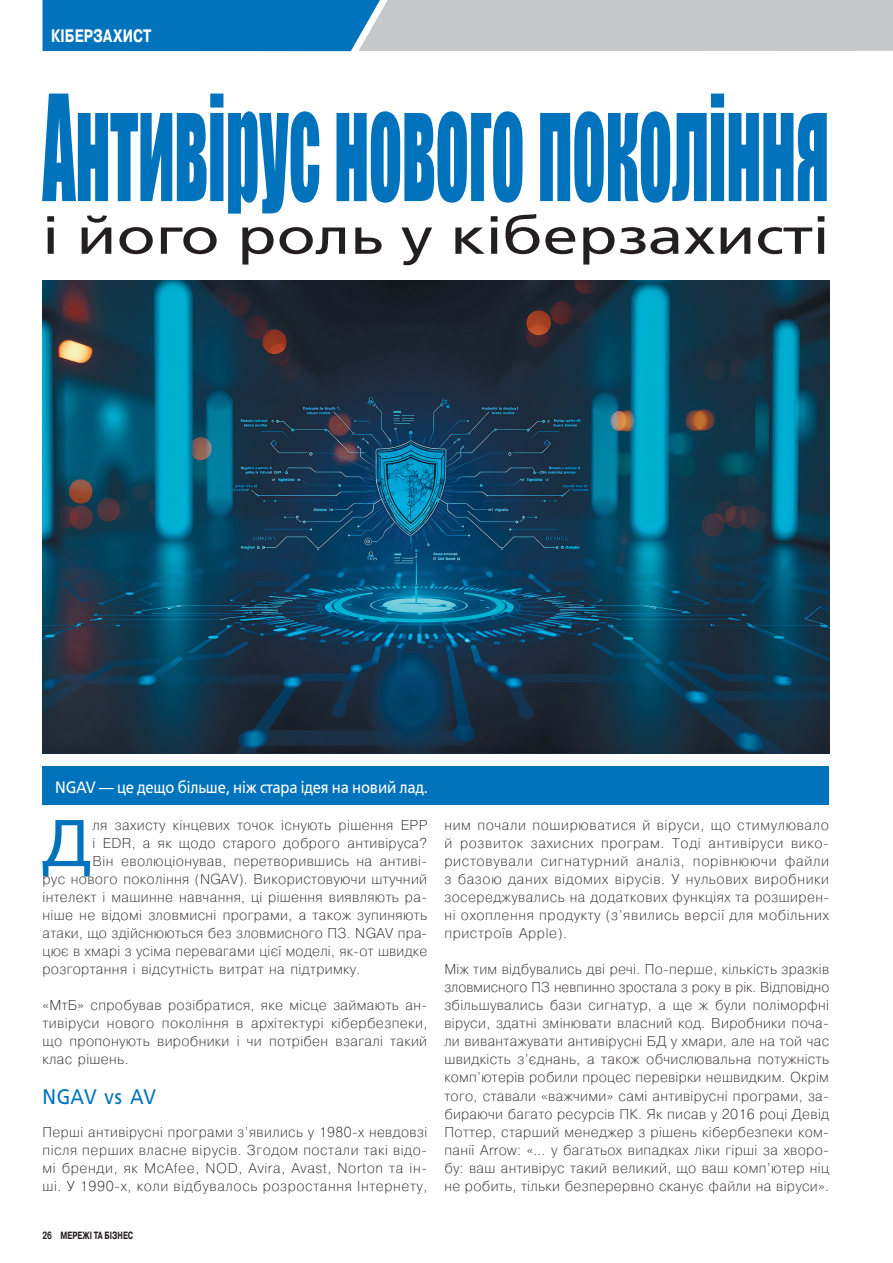
<style>
.page{position:relative;width:893px;height:1263px;background:#fff}
.page>*{position:absolute;margin:0;border:0;box-sizing:border-box;transform-origin:0 0}
.t1{font:136.05px "Impact";color:#0073bc;scale:.48 1}
.t2{font:65.7px "Pragmatica";color:#0073bc}
.t3{font:51.45px "Free Set";color:#231f20;scale:1.25 1}
.t4{font:21px "Free Set";letter-spacing:.01em;color:#0073bc;scale:.9 1}
.t5{font:700 18px "Pragmatica";color:#fff;scale:.75 1}
.t6{font:16.5px "Free Set";letter-spacing:-.01em;color:#fff;scale:.9 1}
.t7{font:200 14.25px/18px "Pragmatica";letter-spacing:.025em;color:#231f20;text-align:justify}
.t8{font:700 10.5px "Pragmatica";color:#231f20;scale:.7 1}
</style>
<div class="page">
<div style="left:43px;top:766px;width:786px;height:39px;background:#0073bc"></div>
<svg style="left:42px;top:0;width:851px;height:432px"></svg>
<img style="left:43px;top:281px;width:786px;height:473px">
<p class="t5" style="left:51px;top:24px;width:25px">Кіберза</p>
<p class="t5" style="left:113px;top:24px;width:40px">хист</p>
<h1 class="t1" style="left:43px;top:42px;width:1640px">Антивірус нового покоління</h1>
<h3 class="t3" style="left:43px;top:205px;width:631px">і його роль у кіберзахисті</h3>
<p class="t6" style="left:55px;top:777px;width:416px">NGAV — це дещо більше, ніж стара ідея на новий лад.</p>
<h2 class="t2" style="left:43px;top:803px;width:50px">Д</h2>
<p class="t7" style="left:93px;top:816px;width:336px">ля захисту кінцевих точок існують рішення EPP</p>
<p class="t7" style="left:93px;top:834px;width:336px">і EDR, а як щодо старого доброго антивіруса?</p>
<p class="t7" style="left:93px;top:852px;width:336px">Він еволюціонував, перетворившись на антиві-</p>
<p class="t7" style="left:43px;top:870px;width:386px">рус нового покоління (NGAV). Використовуючи штучний</p>
<p class="t7" style="left:43px;top:888px;width:386px">інтелект і машинне навчання, ці рішення виявляють ра-</p>
<p class="t7" style="left:43px;top:906px;width:386px">ніше не відомі зловмисні програми, а також зупиняють</p>
<p class="t7" style="left:43px;top:924px;width:386px">атаки, що здійснюються без зловмисного ПЗ. NGAV пра-</p>
<p class="t7" style="left:43px;top:942px;width:386px">цює в хмарі з усіма перевагами цієї моделі, як-от швидке</p>
<p class="t7" style="left:43px;top:960px;width:319px">розгортання і відсутність витрат на підтримку.</p>
<p class="t7" style="left:43px;top:996px;width:386px">«МтБ» спробував розібратися, яке місце займають ан&shy;тивіруси нового покоління в архітектурі кібербезпеки, що пропонують виробники і чи потрібен взагалі такий клас рішень.</p>
<h3 class="t4" style="left:43px;top:1084px;width:128px">NGAV vs AV</h3>
<p class="t7" style="left:43px;top:1122px;width:386px">Перші антивірусні програми з’явились у 1980‑х невдовзі після перших власне вірусів. Згодом постали такі відо&shy;мі бренди, як McAfee, NOD, Avira, Avast, Norton та ін&shy;ші. У 1990‑х, коли відбувалось розростання Інтернету,</p>
<p class="t8" style="left:43px;top:1228px;width:131px">26 МЕРЕЖІ ТА БІЗНЕС</p>
<p class="t7" style="left:444px;top:816px;width:386px">ним почали поширюватися й віруси, що стимулювало й розвиток захисних програм. Тоді антивіруси вико&shy;ристовували сигнатурний аналіз, порівнюючи файли з базою даних відомих вірусів. У нульових виробники зосереджувались на додаткових функціях та розширен&shy;ні охоплення продукту (з’явились версії для мобільних пристроїв Apple).</p>
<p class="t7" style="left:444px;top:960px;width:387px">Між тим відбувались дві речі. По-перше, кількість зразків зловмисного ПЗ невпинно зростала з року в рік. Відповідно збільшувались бази сигнатур, а ще ж були поліморфні віруси, здатні змінювати власний код. Виробники поча&shy;ли вивантажувати антивірусні БД у хмари, але на той час швидкість з’єднань, а також обчислювальна потужність комп’ютерів робили процес перевірки нешвидким. Окрім того, ставали «важчими» самі антивірусні програми, за&shy;бираючи багато ресурсів ПК. Як писав у 2016 році Девід Поттер, старший менеджер з рішень кібербезпеки ком&shy;панії Arrow: «… у багатьох випадках ліки гірші за хворо&shy;бу: ваш антивірус такий великий, що ваш комп’ютер ніц не робить, тільки безперервно сканує файли на віруси».</p>
</div>
